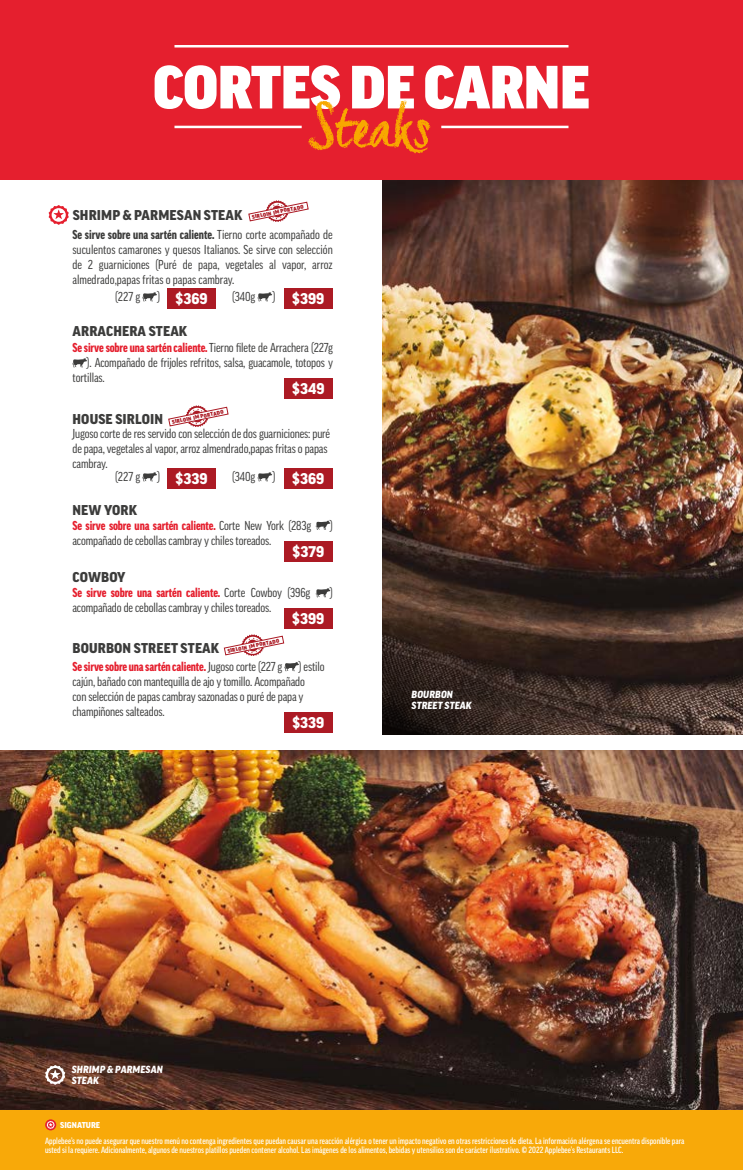
<style>
.page{position:relative;width:743px;height:1170px;background:#fff}
.page>*{position:absolute;margin:0;border:0;box-sizing:border-box;transform-origin:0 0}
.t1{font:900 58.75px "Good Pro";letter-spacing:-.01em;color:#fff}
.t2{font:900 15px "Good Pro";color:#fff}
.t3{font:900 13.75px "Good Pro";letter-spacing:.01em;color:#3c3c3b}
.t4{font:12.5px/15px "Good Pro Cond News";letter-spacing:-.01em;color:#3c3c3b}
.t5{font:900 condensed 12.5px "Good Pro";letter-spacing:-.01em;color:#e51f2e}
.t6{font:900 condensed 12.5px "Good Pro";color:#3c3c3b}
.t7{font:italic 900 10px/11.2px "Good Pro";letter-spacing:.01em;color:#fff}
.t8{font:500 condensed 8.75px/8.8px "Good Pro";color:#fff}
.t9{font:900 8.25px "Good Pro";color:#fff}
.t10{font:900 5.38px "Good Pro";color:#ab1a24}
.s1{font-family:"Good Pro Cond News";font-weight:400;font-stretch:normal}
.s2{font-family:"Good Pro Cond News";font-weight:400;font-stretch:normal;color:#3c3c3b}
</style>
<div class="page">
<img style="left:382px;top:180px;width:360px;height:439px">
<img style="left:0;top:750px;width:742px;height:360px">
<svg style="left:382px;top:619px;width:360px;height:116px;background:#3c2b24"></svg>
<div style="left:0;top:0;width:742px;height:180px;background:#e51f2e"></div>
<div style="left:284px;top:379px;width:49px;height:20px;background:#ac1a24"></div>
<div style="left:284px;top:541px;width:49px;height:20px;background:#ac1a24"></div>
<div style="left:284px;top:609px;width:49px;height:20px;background:#ac1a24"></div>
<div style="left:167px;top:289px;width:49px;height:20px;background:#ac1a24"></div>
<div style="left:167px;top:469px;width:49px;height:20px;background:#ac1a24"></div>
<div style="left:284px;top:289px;width:48px;height:20px;background:#ac1a24"></div>
<div style="left:284px;top:469px;width:48px;height:20px;background:#ac1a24"></div>
<div style="left:284px;top:712px;width:49px;height:21px;background:#ac1a24"></div>
<svg style="left:72px;top:358px;width:15px;height:10px"></svg>
<svg style="left:315px;top:521px;width:15px;height:9px"></svg>
<svg style="left:315px;top:588px;width:15px;height:10px"></svg>
<svg style="left:284px;top:662px;width:15px;height:9px"></svg>
<div style="left:0;top:1110px;width:742px;height:60px;background:#f8a909"></div>
<svg style="left:45px;top:1119px;width:11px;height:11px"></svg>
<svg style="left:47px;top:1121px;width:8px;height:8px"></svg>
<hr style="left:174px;top:45px;width:394px;height:3px;background:#fff">
<hr style="left:174px;top:126px;width:127px;height:2px;background:#fff">
<hr style="left:441px;top:126px;width:127px;height:2px;background:#fff">
<svg style="left:49px;top:205px;width:20px;height:20px"></svg>
<svg style="left:308px;top:100px;width:122px;height:53px"></svg>
<svg style="left:45px;top:1065px;width:20px;height:20px"></svg>
<svg style="left:142px;top:292px;width:15px;height:10px"></svg>
<svg style="left:142px;top:472px;width:15px;height:10px"></svg>
<svg style="left:257px;top:292px;width:15px;height:10px"></svg>
<svg style="left:257px;top:472px;width:15px;height:10px"></svg>
<svg style="left:248px;top:200px;width:60px;height:22px"></svg>
<svg style="left:168px;top:405px;width:60px;height:22px"></svg>
<svg style="left:224px;top:634px;width:60px;height:22px"></svg>
<h1 class="t1" style="left:153px;top:55px;width:438px">CORTES DE CARNE</h1>
<p class="t3" style="left:73px;top:207px;width:171px">SHRIMP &amp; PARMESAN STEAK</p>
<p class="t10" style="left:251px;top:214px;width:54px;rotate:-12deg">SIRLOIN IM PORTADO</p>
<p class="t6" style="left:72px;top:227px;width:262px">Se sirve sobre una sartén caliente. <span class="s1">Tierno corte acompañado de</span></p>
<p class="t4" style="left:72px;top:242px;width:262px;text-align:justify">suculentos camarones y quesos Italianos. Se sirve con selección de 2 guarniciones (Puré de papa, vegetales al vapor, arroz almedrado,papas fritas o papas cambray.</p>
<p class="t4" style="left:115px;top:290px;width:26px">(227 g</p>
<p class="t4" style="left:157px;top:290px;width:4px">)</p>
<p class="t2" style="left:175px;top:290px;width:34px">$369</p>
<p class="t3" style="left:73px;top:324px;width:116px">ARRACHERA STEAK</p>
<p class="t4" style="left:232px;top:290px;width:25px">(340g</p>
<p class="t4" style="left:273px;top:290px;width:4px">)</p>
<p class="t2" style="left:292px;top:290px;width:34px">$399</p>
<p class="t5" style="left:72px;top:341px;width:262px">Se sirve sobre una sartén caliente.<span class="s2">Tierno filete de Arrachera (227g</span></p>
<p class="t4" style="left:72px;top:356px;width:262px;text-indent:14px">). Acompañado de frijoles refritos, salsa, guacamole, totopos y tortillas.</p>
<p class="t2" style="left:292px;top:380px;width:34px">$349</p>
<p class="t3" style="left:73px;top:411px;width:92px">HOUSE SIRLOIN</p>
<p class="t10" style="left:171px;top:419px;width:54px;rotate:-12deg">SIRLOIN IM PORTADO</p>
<p class="t4" style="left:72px;top:426px;width:259px">Jugoso corte de res servido con selección de dos guarniciones: puré de papa, vegetales al vapor, arroz almendrado,papas fritas o papas cambray.</p>
<p class="t4" style="left:115px;top:470px;width:26px">(227 g</p>
<p class="t4" style="left:157px;top:470px;width:4px">)</p>
<p class="t4" style="left:232px;top:470px;width:25px">(340g</p>
<p class="t4" style="left:273px;top:470px;width:4px">)</p>
<p class="t2" style="left:175px;top:470px;width:33px">$339</p>
<p class="t2" style="left:292px;top:470px;width:34px">$369</p>
<p class="t3" style="left:73px;top:502px;width:66px">NEW YORK</p>
<p class="t5" style="left:72px;top:518px;width:240px">Se sirve sobre una sartén caliente. <span class="s2">Corte New York (283g</span></p>
<p class="t4" style="left:330px;top:518px;width:4px">)</p>
<p class="t4" style="left:72px;top:533px;width:200px">acompañado de cebollas cambray y chiles toreados.</p>
<p class="t2" style="left:292px;top:543px;width:33px">$379</p>
<p class="t3" style="left:73px;top:570px;width:54px">COWBOY</p>
<p class="t5" style="left:72px;top:586px;width:239px">Se sirve sobre una sartén caliente. <span class="s2">Corte Cowboy (396g</span></p>
<p class="t4" style="left:330px;top:585px;width:4px">)</p>
<p class="t4" style="left:72px;top:600px;width:200px">acompañado de cebollas cambray y chiles toreados.</p>
<p class="t2" style="left:292px;top:610px;width:34px">$399</p>
<p class="t10" style="left:227px;top:648px;width:54px;rotate:-12deg">SIRLOIN IM PORTADO</p>
<p class="t3" style="left:73px;top:640px;width:148px">BOURBON STREET STEAK</p>
<p class="t4" style="left:72px;top:659px;width:254px;text-indent:226px">) estilo cajún, bañado con mantequilla de ajo y tomillo. Acompañado<br>con selección de papas cambray sazonadas o puré de papa y champiñones salteados.</p>
<p class="t5" style="left:72px;top:660px;width:211px">Se sirve sobre una sartén caliente. <span class="s2">Jugoso corte (227 g</span></p>
<p class="t2" style="left:292px;top:714px;width:33px">$339</p>
<p class="t7" style="left:411px;top:689px;width:62px">BOURBON<br>STREET STEAK</p>
<p class="t7" style="left:72px;top:1064px;width:93px">SHRIMP &amp; PARMESAN<br>STEAK</p>
<p class="t9" style="left:60px;top:1120px;width:42px">SIGNATURE</p>
<p class="t8" style="left:45px;top:1136px;width:641px">Applebee’s no puede asegurar que nuestro menú no contenga ingredientes que puedan causar una reacción alérgica o tener un impacto negativo en otras restricciones de dieta. La información alérgena se encuentra disponible para usted si la requiere. Adicionalmente, algunos de nuestros platillos pueden contener alcohol. Las imágenes de los alimentos, bebidas y utensilios son de carácter ilustrativo. © 2022 Applebee’s Restaurants LLC.</p>
</div>
